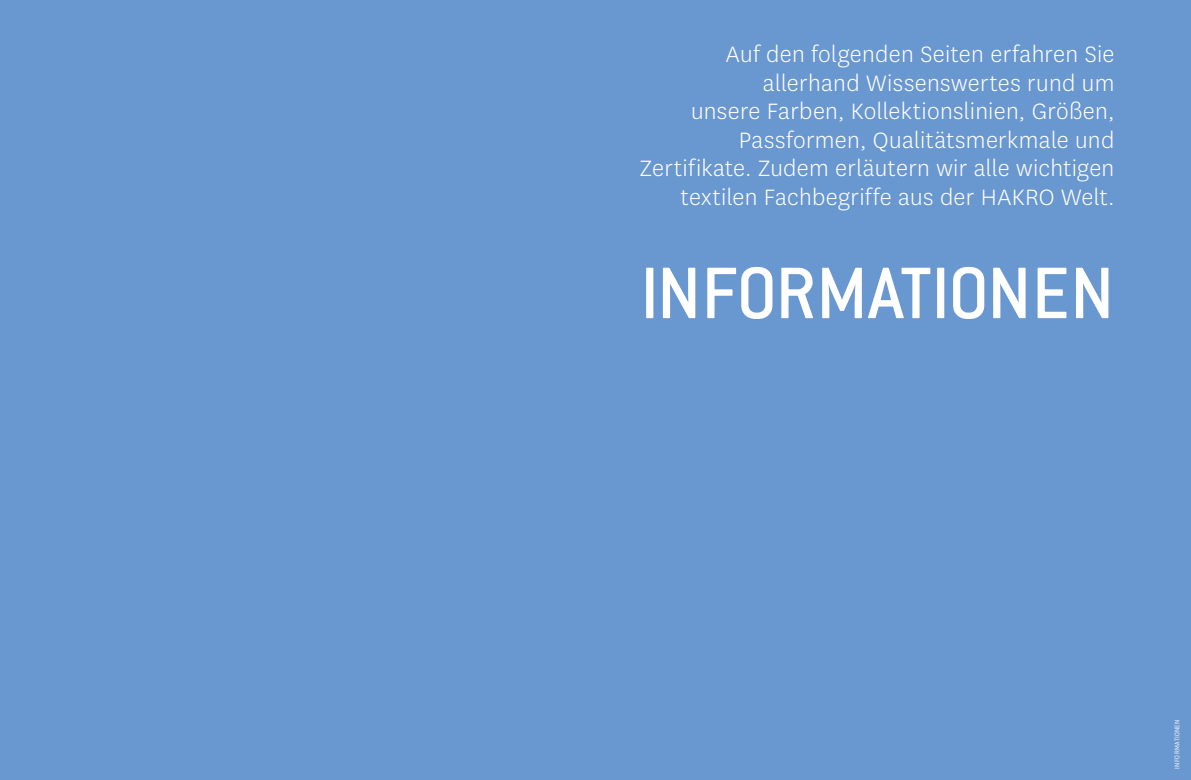
<style>
.page{position:relative;width:1191px;height:780px;background:#6997d0}
.page>*{position:absolute;margin:0;border:0;box-sizing:border-box;transform-origin:0 0}
.t1{font:500 80px "Conduit ITC Pro";letter-spacing:-.015em;color:#fff}
.t2{font:300 26px/28.6px "National";letter-spacing:.015em;color:#fff;text-align:right}
.t3{font:300 7.5px "Conduit ITC Pro";letter-spacing:.035em;color:#fff}
</style>
<div class="page">
<p class="t2" style="left:640px;top:39px;width:476px">Auf den folgenden Seiten erfahren Sie allerhand Wissenswertes rund um<br>unsere Farben, Kollektionslinien, Größen, Passformen, Qualitätsmerkmale und Zertifikate. Zudem erläutern wir alle wichtigen textilen Fachbegriffe aus der HAKRO Welt.</p>
<h1 class="t1" style="left:640px;top:248px;width:476px">INFORMATIONEN</h1>
<p class="t3" style="left:1173px;top:768px;width:51px;rotate:-90deg">INFORMATIONEN</p>
</div>
